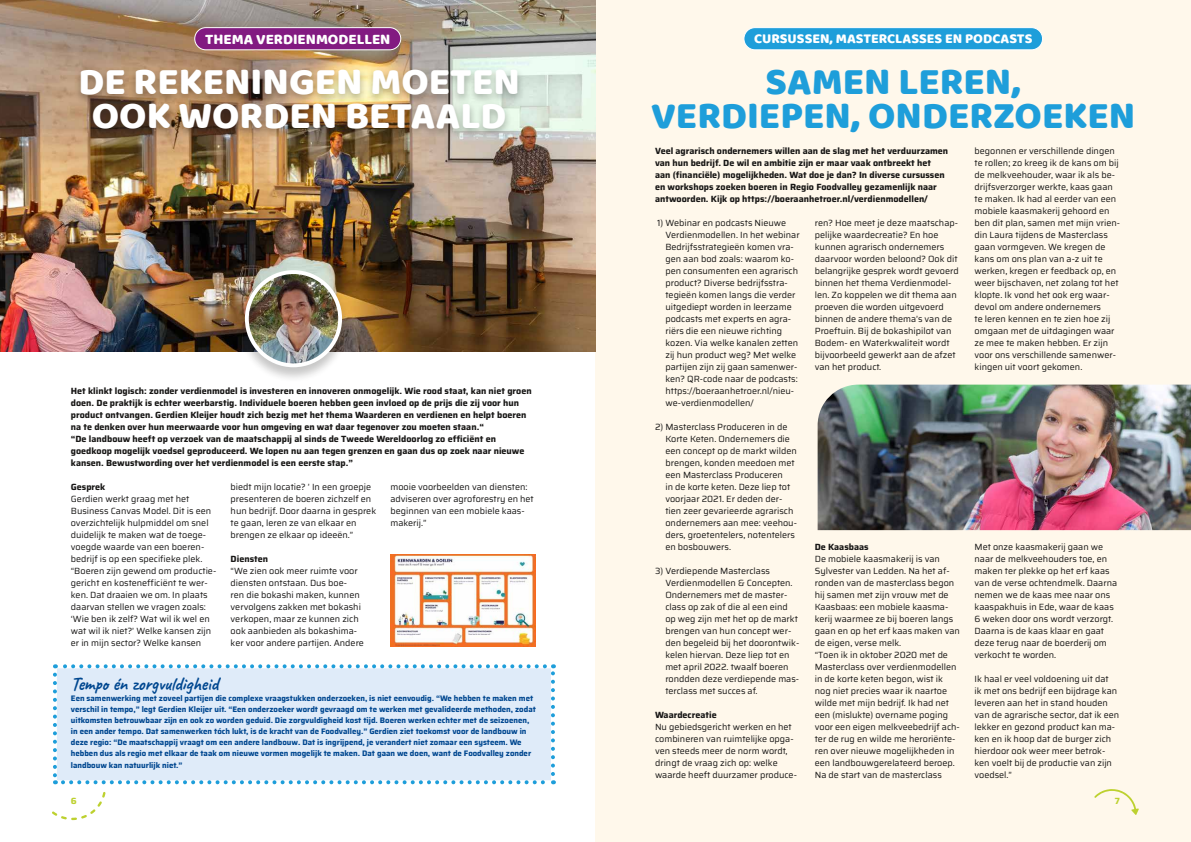
<style>
.page{position:relative;width:1191px;height:842px;background:#fff}
.page>*{position:absolute;margin:0;border:0;box-sizing:border-box;transform-origin:0 0}
.t1{font:39px/34px "Baloo";color:#fff;text-align:center}
.t2{font:39px/34px "Baloo";color:#1e9eda;text-align:center}
.t3{font:700 19px "Caveat";color:#004790}
.t4{font:15px "Baloo";color:#fff}
.t5{font:14px "Baloo";color:#fff}
.t6{font:9px/12px "Saira";color:#181716}
.t7{font:700 9px/12px "Saira";color:#181716}
.t8{font:700 9px "Saira";color:#bdd12f}
.t9{font:700 8px/11px "Saira";color:#004790}
</style>
<div class="page">
<div style="left:595px;top:0;width:596px;height:842px;background:#fff8eb"></div>
<img style="left:0;top:0;width:595px;height:351px">
<img style="left:390px;top:554px;width:146px;height:92px">
<div style="left:237px;top:269px;width:113px;height:113px;background:#181716;opacity:.24"></div>
<img style="left:247px;top:272px;width:93px;height:93px;border-radius:47px">
<div style="left:245px;top:270px;width:97px;height:97px;border:4px solid #fff;border-radius:50%"></div>
<div style="left:53px;top:664px;width:502px;height:120px;background:#dfebf9;border:4px solid #fff"></div>
<svg style="left:53px;top:675px;width:4px;height:109px"></svg>
<svg style="left:63px;top:780px;width:491px;height:4px;background:#abdaf1"></svg>
<svg style="left:551px;top:664px;width:4px;height:110px"></svg>
<svg style="left:55px;top:664px;width:490px;height:4px;background:#addbf1"></svg>
<img style="left:817px;top:385px;width:374px;height:145px">
<div style="left:73px;top:66px;width:451px;height:74px;background:#181716;opacity:.33"></div>
<div style="left:744px;top:28px;width:298px;height:22px;background:#1e9eda;border-radius:11px"></div>
<div style="left:743px;top:27px;width:300px;height:23px;border:1px solid #fff;border-radius:11px"></div>
<div style="left:195px;top:28px;width:206px;height:22px;background:#821a81;border-radius:11px"></div>
<div style="left:194px;top:27px;width:207px;height:23px;border:1px solid #fff;border-radius:11px"></div>
<svg style="left:1094px;top:789px;width:44px;height:26px"></svg>
<svg style="left:52px;top:792px;width:54px;height:28px"></svg>
<h3 class="t4" style="left:205px;top:30px;width:187px">THEMA VERDIENMODELLEN</h3>
<h3 class="t5" style="left:754px;top:30px;width:280px">CURSUSSEN, MASTERCLASSES EN PODCASTS</h3>
<h1 class="t1" style="left:78px;top:63px;width:443px">DE REKENINGEN MOETEN<br>OOK WORDEN BETAALD</h1>
<h1 class="t2" style="left:651px;top:63px;width:485px">SAMEN LEREN,<br>VERDIEPEN, ONDERZOEKEN</h1>
<p class="t7" style="left:71px;top:385px;width:462px">Het klinkt logisch: zonder verdienmodel is investeren en innoveren onmogelijk. Wie rood staat, kan niet groen doen. De praktijk is echter weerbarstig. Individuele boeren hebben geen invloed op de prijs die zij voor hun product ontvangen. Gerdien Kleijer houdt zich bezig met het thema Waarderen en verdienen en helpt boeren na te denken over hun meerwaarde voor hun omgeving en wat daar tegenover zou moeten staan.“<br>“De landbouw heeft op verzoek van de maatschappij al sinds de Tweede Wereldoorlog zo efficiënt en goedkoop mogelijk voedsel geproduceerd. We lopen nu aan tegen grenzen en gaan dus op zoek naar nieuwe kansen. Bewustwording over het verdienmodel is een eerste stap.”</p>
<p class="t7" style="left:71px;top:481px;width:36px">Gesprek</p>
<p class="t6" style="left:71px;top:493px;width:147px">Gerdien werkt graag met het<br>Business Canvas Model. Dit is een overzichtelijk hulpmiddel om snel duidelijk te maken wat de toege&shy;voegde waarde van een boeren&shy;bedrijf is op een specifieke plek. “Boeren zijn gewend om productie&shy;gericht en kostenefficiënt te wer&shy;ken. Dat draaien we om. In plaats daarvan stellen we vragen zoals: ‘Wie ben ik zelf? Wat wil ik wel en wat wil ik niet?’ Welke kansen zijn er in mijn sector? Welke kansen</p>
<p class="t6" style="left:231px;top:481px;width:147px">biedt mijn locatie? ’ In een groepje presenteren de boeren zichzelf en hun bedrijf. Door daarna in gesprek te gaan, leren ze van elkaar en brengen ze elkaar op ideeën.”</p>
<p class="t7" style="left:231px;top:553px;width:39px">Diensten</p>
<p class="t6" style="left:231px;top:565px;width:135px">“We zien ook meer ruimte voor diensten ontstaan. Dus boe-<br>ren die bokashi maken, kunnen vervolgens zakken met bokashi verkopen, maar ze kunnen zich ook aanbieden als bokashima&shy;ker voor andere partijen. Andere</p>
<p class="t6" style="left:390px;top:481px;width:145px">mooie voorbeelden van diensten: adviseren over agroforestry en het beginnen van een mobiele kaas&shy;makerij.”</p>
<h2 class="t3" style="left:71px;top:672px;width:149px">Tempo én zorgvuldigheid</h2>
<p class="t9" style="left:71px;top:693px;width:466px">Een samenwerking met zoveel partijen die complexe vraagstukken onderzoeken, is niet eenvoudig. “We hebben te maken met verschil in tempo,” legt Gerdien Kleijer uit. “Een onderzoeker wordt gevraagd om te werken met gevalideerde methoden, zodat uitkomsten betrouwbaar zijn en ook zo worden geduid. Die zorgvuldigheid kost tijd. Boeren werken echter met de seizoenen, in een ander tempo. Dat samenwerken tóch lukt, is de kracht van de Foodvalley.” Gerdien ziet toekomst voor de landbouw in deze regio: “De maatschappij vraagt om een andere landbouw. Dat is ingrijpend, je verandert niet zomaar een systeem. We hebben dus als regio met elkaar de taak om nieuwe vormen mogelijk te maken. Dat gaan we doen, want de Foodvalley zonder</p>
<p class="t9" style="left:71px;top:760px;width:113px">landbouw kan natuurlijk niet.”</p>
<p class="t7" style="left:655px;top:145px;width:295px">Veel agrarisch ondernemers willen aan de slag met het verduurzamen van hun bedrijf. De wil en ambitie zijn er maar vaak ontbreekt het aan (financiële) mogelijkheden. Wat doe je dan? In diverse cursussen en workshops zoeken boeren in Regio Foodvalley gezamenlijk naar antwoorden. Kijk op https://boeraanhetroer.nl/verdienmodellen/</p>
<p class="t6" style="left:665px;top:217px;width:136px;text-indent:-8px">1) Webinar en podcasts Nieuwe<br>Verdienmodellen. In het webinar<br>Bedrijfsstrategieën komen vra&shy;gen aan bod zoals: waarom ko&shy;pen consumenten een agrarisch product? Diverse bedrijfsstra&shy;tegieën komen langs die verder uitgediept worden in leerzame podcasts met experts en agra&shy;riërs die een nieuwe richting kozen. Via welke kanalen zetten zij hun product weg? Met welke partijen zijn zij gaan samenwer&shy;ken? QR-code naar de podcasts: https://boeraanhetroer.nl/nieu&shy;we-verdienmodellen/</p>
<p class="t6" style="left:665px;top:421px;width:133px;text-indent:-10px">2) Masterclass Produceren in de<br>Korte Keten. Ondernemers die een concept op de markt wilden brengen, konden meedoen met een Masterclass Produceren<br>in de korte keten. Deze liep tot voorjaar 2021. Er deden der&shy;tien zeer gevarieerde agrarisch ondernemers aan mee: veehou&shy;ders, groetentelers, notentelers en bosbouwers.</p>
<p class="t6" style="left:665px;top:565px;width:135px;text-indent:-10px">3) Verdiepende Masterclass<br>Verdienmodellen &amp; Concepten.<br>Ondernemers met de master&shy;class op zak of die al een eind op weg zijn met het op de markt brengen van hun concept wer&shy;den begeleid bij het doorontwik&shy;kelen hiervan. Deze liep tot en met april 2022. twaalf boeren rondden deze verdiepende mas&shy;terclass met succes af.</p>
<p class="t7" style="left:655px;top:709px;width:63px">Waardecreatie</p>
<p class="t6" style="left:655px;top:721px;width:143px">Nu gebiedsgericht werken en het combineren van ruimtelijke opga&shy;ven steeds meer de norm wordt, dringt de vraag zich op: welke waarde heeft duurzamer produce-</p>
<p class="t6" style="left:814px;top:217px;width:145px">ren? Hoe meet je deze maatschap&shy;pelijke waardecreatie? En hoe kunnen agrarisch ondernemers daarvoor worden beloond? Ook dit belangrijke gesprek wordt gevoerd binnen het thema Verdienmodel&shy;len. Zo koppelen we dit thema aan proeven die worden uitgevoerd binnen de andere thema’s van de<br>Proeftuin. Bij de bokashipilot van<br>Bodem- en Waterkwaliteit wordt bijvoorbeeld gewerkt aan de afzet van het product.</p>
<p class="t7" style="left:814px;top:541px;width:55px">De Kaasbaas</p>
<p class="t6" style="left:814px;top:553px;width:147px">De mobiele kaasmakerij is van<br>Sylvester van Ledden. Na het af&shy;ronden van de masterclass begon hij samen met zijn vrouw met de<br>Kaasbaas: een mobiele kaasma&shy;kerij waarmee ze bij boeren langs gaan en op het erf kaas maken van de eigen, verse melk.<br>“Toen ik in oktober 2020 met de<br>Masterclass over verdienmodellen in de korte keten begon, wist ik nog niet precies waar ik naartoe wilde met mijn bedrijf. Ik had net een (mislukte) overname poging voor een eigen melkveebedrijf ach&shy;ter de rug en wilde me heroriënte&shy;ren over nieuwe mogelijkheden in een landbouwgerelateerd beroep.<br>Na de start van de masterclass</p>
<p class="t6" style="left:974px;top:145px;width:147px">begonnen er verschillende dingen te rollen; zo kreeg ik de kans om bij de melkveehouder, waar ik als be&shy;drijfsverzorger werkte, kaas gaan te maken. Ik had al eerder van een mobiele kaasmakerij gehoord en ben dit plan, samen met mijn vrien&shy;din Laura tijdens de Masterclass gaan vormgeven. We kregen de kans om ons plan van a-z uit te werken, kregen er feedback op, en weer bijschaven, net zolang tot het klopte. Ik vond het ook erg waar&shy;devol om andere ondernemers<br>te leren kennen en te zien hoe zij omgaan met de uitdagingen waar ze mee te maken hebben. Er zijn voor ons verschillende samenwer&shy;kingen uit voort gekomen.</p>
<p class="t6" style="left:974px;top:540px;width:144px">Met onze kaasmakerij gaan we naar de melkveehouders toe, en maken ter plekke op het erf kaas van de verse ochtendmelk. Daarna nemen we de kaas mee naar ons kaaspakhuis in Ede, waar de kaas<br>6 weken door ons wordt verzorgt.<br>Daarna is de kaas klaar en gaat deze terug naar de boerderij om verkocht te worden.</p>
<p class="t6" style="left:974px;top:672px;width:146px">Ik haal er veel voldoening uit dat<br>ik met ons bedrijf een bijdrage kan leveren aan het in stand houden van de agrarische sector, dat ik een lekker en gezond product kan ma&shy;ken en ik hoop dat de burger zich hierdoor ook weer meer betrok&shy;ken voelt bij de productie van zijn voedsel.”</p>
<p class="t8" style="left:71px;top:794px;width:7px">6</p>
<p class="t8" style="left:1115px;top:794px;width:7px">7</p>
</div>
